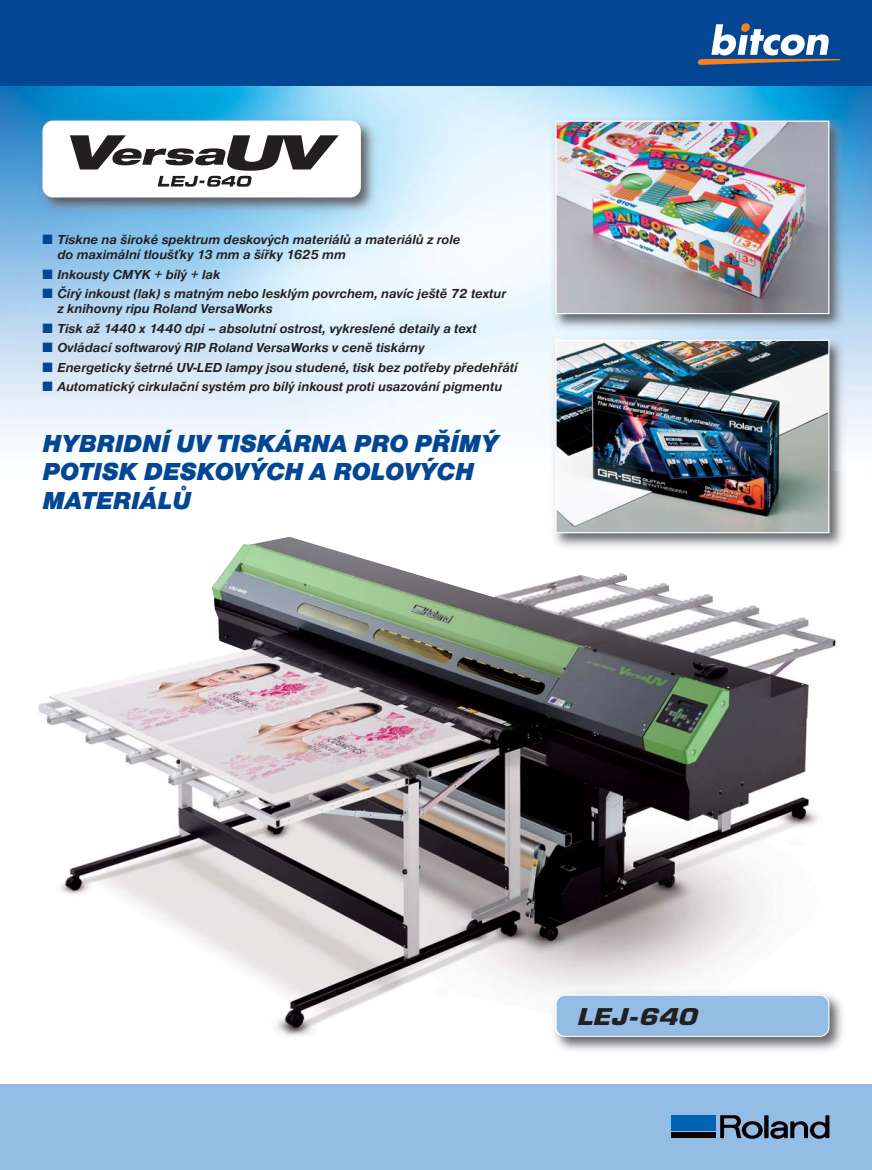
<style>
.page{position:relative;width:872px;height:1170px;background:#fff}
.page>*{position:absolute;margin:0;border:0;box-sizing:border-box;transform-origin:0 0}
.t1{font:italic 900 25.5px/28.5px "Nimbus Sans DCE";letter-spacing:-.005em;color:#034694}
.t2{font:italic 700 22.5px "Eurostile CE";color:#231f20;scale:1.2 1}
.t3{font:italic 700 13.5px/15px "Nimbus Sans DCE";color:#231f20}
.s1{color:#034694}
</style>
<div class="page">
<img style="left:0;top:85px;width:872px;height:353px">
<div style="left:0;top:0;width:872px;height:85px;background:#034694"></div>
<img style="left:35px;top:114px;width:345px;height:103px">
<div style="left:43px;top:121px;width:318px;height:76px;background:#fff;border-radius:11px"></div>
<div style="left:0;top:1084px;width:872px;height:85px;background:#94bde5"></div>
<svg style="left:697px;top:24px;width:143px;height:41px"></svg>
<svg style="left:764px;top:1115px;width:4px;height:22px"></svg>
<svg style="left:770px;top:1115px;width:59px;height:23px"></svg>
<svg style="left:720px;top:1115px;width:42px;height:23px"></svg>
<div style="left:671px;top:1132px;width:45px;height:5px;background:#090204"></div>
<div style="left:671px;top:1115px;width:45px;height:15px;background:#0064b1"></div>
<svg style="left:70px;top:135px;width:269px;height:52px"></svg>
<img style="left:38px;top:536px;width:798px;height:500px">
<img style="left:549px;top:114px;width:300px;height:438px">
<img style="left:557px;top:123px;width:270px;height:189px">
<div style="left:555px;top:121px;width:274px;height:193px;border:1px solid #fff"></div>
<img style="left:549px;top:333px;width:300px;height:1px">
<img style="left:557px;top:342px;width:270px;height:189px">
<div style="left:555px;top:340px;width:274px;height:193px;border:1px solid #fff"></div>
<img style="left:548px;top:987px;width:295px;height:64px">
<svg style="left:555px;top:994px;width:274px;height:42px;background:#99c0e5"></svg>
<p class="t3" style="left:57px;top:233px;width:404px;text-indent:-15px"><span class="s1">■</span> Tiskne na široké spektrum deskových materiálů a materiálů z role do maximální tloušťky 13 mm a šířky 1625 mm</p>
<p class="t3" style="left:43px;top:268px;width:179px"><span class="s1">■</span> Inkousty CMYK + bílý + lak</p>
<p class="t3" style="left:57px;top:287px;width:450px;text-indent:-15px"><span class="s1">■</span> Čirý inkoust (lak) s matným nebo lesklým povrchem, navíc ještě 72 textur z knihovny ripu Roland VersaWorks</p>
<p class="t3" style="left:43px;top:322px;width:436px"><span class="s1">■</span> Tisk až 1440 x 1440 dpi – absolutní ostrost, vykreslené detaily a text</p>
<p class="t3" style="left:43px;top:341px;width:384px"><span class="s1">■</span> Ovládací softwarový RIP Roland VersaWorks v ceně tiskárny</p>
<p class="t3" style="left:43px;top:361px;width:477px"><span class="s1">■</span> Energeticky šetrné UV-LED lampy jsou studené, tisk bez potřeby předehřátí</p>
<p class="t3" style="left:43px;top:380px;width:461px"><span class="s1">■</span> Automatický cirkulační systém pro bílý inkoust proti usazování pigmentu</p>
<h1 class="t1" style="left:43px;top:431px;width:457px">HYBRIDNÍ UV TISKÁRNA PRO PŘÍMÝ<br>POTISK DESKOVÝCH A ROLOVÝCH<br>MATERIÁLŮ</h1>
<h2 class="t2" style="left:576px;top:1007px;width:102px">LEJ-640</h2>
</div>
